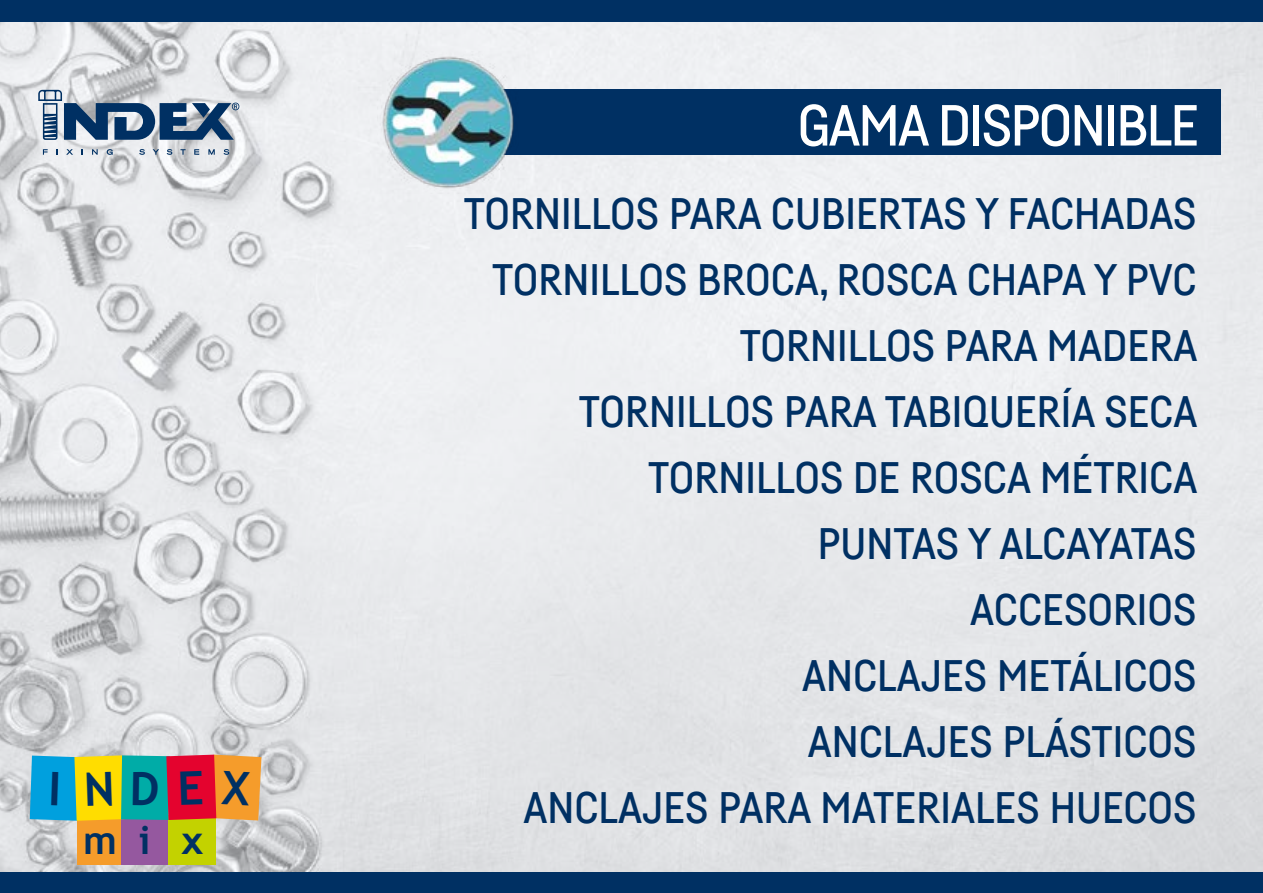
<style>
.page{position:relative;width:1263px;height:893px;background:#fff}
.page>*{position:absolute;margin:0;border:0;box-sizing:border-box;transform-origin:0 0}
.t1{font:500 57px "Fabrikat";letter-spacing:-.03em;color:#fff}
.t2{font:500 43.5px/66px "Fabrikat";color:#003063}
.t3{font:700 39.45px "Trebuchet MS";color:#003063}
</style>
<div class="page">
<img style="left:0;top:21px;width:1263px;height:851px">
<div style="left:0;top:0;width:1263px;height:21px;background:#003063"></div>
<div style="left:0;top:872px;width:1263px;height:21px;background:#003063"></div>
<div style="left:448px;top:90px;width:772px;height:65px;background:#003063"></div>
<img style="left:377px;top:51px;width:141px;height:143px">
<svg style="left:43px;top:149px;width:5px;height:6px"></svg>
<svg style="left:66px;top:149px;width:7px;height:6px"></svg>
<svg style="left:92px;top:149px;width:6px;height:6px"></svg>
<svg style="left:107px;top:149px;width:6px;height:6px"></svg>
<svg style="left:139px;top:149px;width:6px;height:6px"></svg>
<svg style="left:153px;top:149px;width:6px;height:6px"></svg>
<svg style="left:167px;top:149px;width:5px;height:6px"></svg>
<svg style="left:180px;top:149px;width:6px;height:6px"></svg>
<svg style="left:194px;top:149px;width:5px;height:6px"></svg>
<svg style="left:208px;top:149px;width:7px;height:6px"></svg>
<svg style="left:223px;top:149px;width:6px;height:6px"></svg>
<svg style="left:38px;top:90px;width:201px;height:50px;background:#798fa7"></svg>
<div style="left:77px;top:815px;width:46px;height:50px;background:#f59c2b"></div>
<div style="left:121px;top:815px;width:48px;height:50px;background:#95589f"></div>
<div style="left:169px;top:815px;width:47px;height:50px;background:#c3d200"></div>
<svg style="left:30px;top:755px;width:231px;height:66px;background:#958f61"></svg>
<p class="t3" style="left:83px;top:816px;width:122px">mi x</p>
<h1 class="t1" style="left:797px;top:91px;width:403px">GAMA DISPONIBLE</h1>
<p class="t2" style="left:464px;top:179px;width:43px">TORNI</p>
<p class="t2" style="left:572px;top:179px;width:121px">LLOS PARA</p>
<p class="t2" style="left:771px;top:179px;width:72px">CUBIERTA</p>
<p class="t2" style="left:943px;top:179px;width:156px">S Y FACHADA</p>
<p class="t2" style="left:1173px;top:179px;width:25px">S</p>
<p class="t2" style="left:492px;top:245px;width:43px">TORNI</p>
<p class="t2" style="left:600px;top:245px;width:415px">LLOS BROCA, ROSCA CHAPA</p>
<p class="t2" style="left:1094px;top:245px;width:104px">YPVC</p>
<p class="t2" style="left:740px;top:311px;width:43px">TORNI</p>
<p class="t2" style="left:848px;top:311px;width:121px">LLOS PARA</p>
<p class="t2" style="left:1047px;top:311px;width:26px">MADERA</p>
<p class="t2" style="left:579px;top:377px;width:43px">TORNI</p>
<p class="t2" style="left:687px;top:377px;width:121px">LLOS PARA</p>
<p class="t2" style="left:885px;top:377px;width:20px">TABI</p>
<p class="t2" style="left:962px;top:377px;width:236px">QUERÍA SECA</p>
<p class="t2" style="left:648px;top:443px;width:43px">TORNI</p>
<p class="t2" style="left:818px;top:443px;width:380px;text-indent:-62px">LLOS DE ROSCA MÉTRI CA<br>PUNTAS Y ALCAYATA</p>
<p class="t2" style="left:1173px;top:509px;width:25px">S</p>
<p class="t2" style="left:802px;top:575px;width:396px;text-align:justify;text-indent:371px">S ANCLAJES METÁLICOS ANCLAJES PLÁSTI COS</p>
<p class="t2" style="left:523px;top:773px;width:219px">ANCLAJES PARA</p>
<p class="t2" style="left:820px;top:773px;width:23px">MATERIA</p>
<p class="t2" style="left:975px;top:773px;width:223px">LES HUECOS</p>
<p class="t2" style="left:970px;top:575px;width:139px">ACCESORIO</p>
</div>
